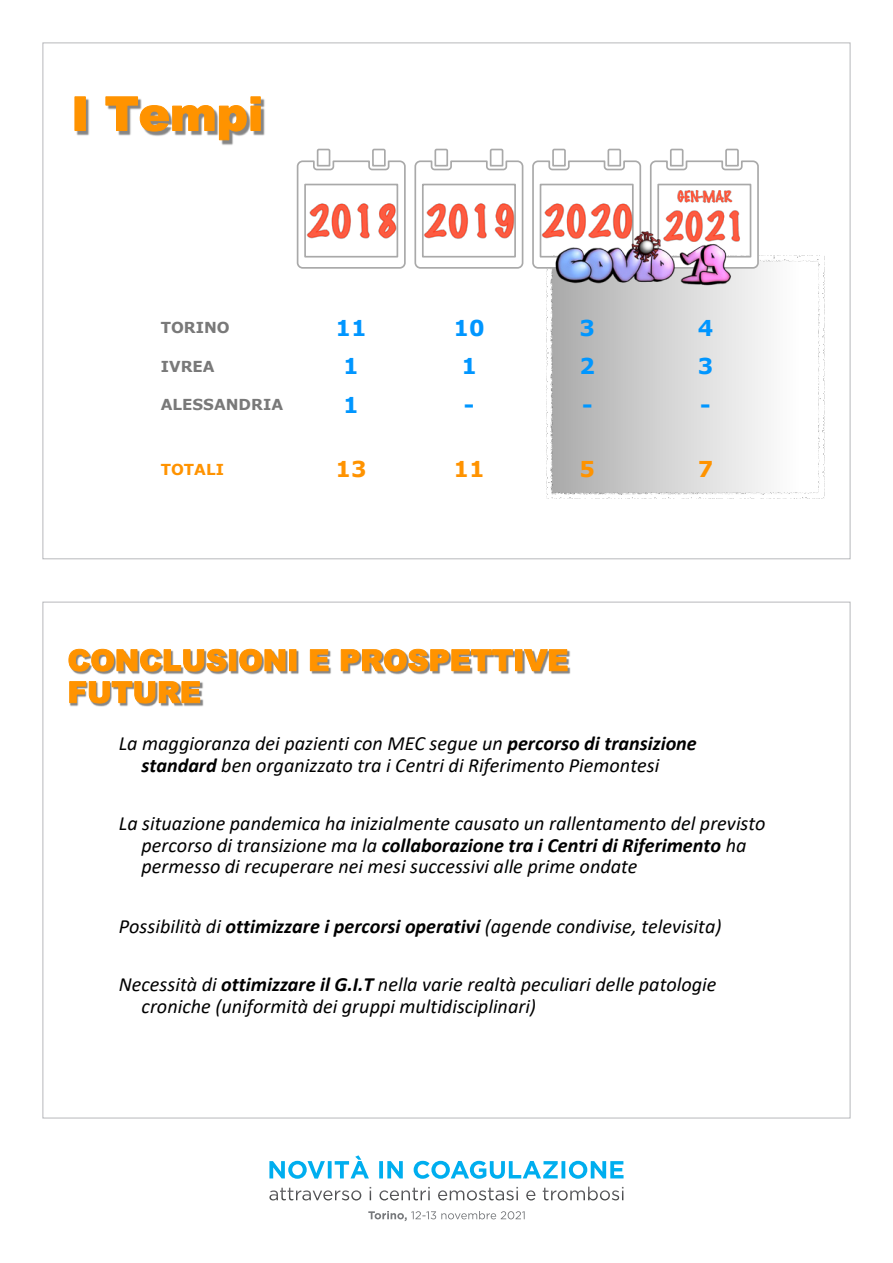
<style>
.page{position:relative;width:893px;height:1263px;background:#fff}
.page>*{position:absolute;margin:0;border:0;box-sizing:border-box;transform-origin:0 0}
.t1{font:700 21.9px "Verdana";color:#0096ff}
.t2{font:700 21.9px "Verdana";color:#ff9300}
.t3{font:italic 20.25px/21.5px "Calibri";color:#000}
.t4{font:700 15.15px "Verdana";color:#797979}
.t5{font:700 15.15px "Verdana";color:#ff9300}
.s1{font-weight:700}
</style>
<div class="page">
<svg style="left:269px;top:1187px;width:157px;height:13px"></svg>
<svg style="left:269px;top:1155px;width:354px;height:24px"></svg>
<svg style="left:368px;top:1211px;width:157px;height:10px"></svg>
<img style="left:547px;top:256px;width:278px;height:242px">
<img style="left:221px;top:98px;width:44px;height:47px">
<svg style="left:74px;top:96px;width:187px;height:45px"></svg>
<svg style="left:296px;top:148px;width:110px;height:38px"></svg>
<img style="left:296px;top:186px;width:104px;height:83px">
<svg style="left:414px;top:148px;width:110px;height:38px"></svg>
<img style="left:400px;top:186px;width:117px;height:83px">
<svg style="left:532px;top:148px;width:110px;height:38px"></svg>
<img style="left:517px;top:186px;width:125px;height:85px">
<svg style="left:650px;top:148px;width:109px;height:47px"></svg>
<img style="left:669px;top:185px;width:21px;height:10px">
<img style="left:690px;top:185px;width:5px;height:10px">
<img style="left:695px;top:185px;width:44px;height:10px">
<img style="left:641px;top:195px;width:126px;height:76px">
<img style="left:549px;top:215px;width:199px;height:74px">
<img style="left:74px;top:650px;width:497px;height:25px">
<svg style="left:68px;top:648px;width:500px;height:24px"></svg>
<img style="left:70px;top:682px;width:133px;height:24px">
<svg style="left:69px;top:681px;width:132px;height:23px"></svg>
<p class="t4" style="left:161px;top:317px;width:70px">TORINO</p>
<p class="t1" style="left:335px;top:312px;width:33px">11</p>
<p class="t1" style="left:454px;top:312px;width:33px">10</p>
<p class="t1" style="left:580px;top:312px;width:17px">3</p>
<p class="t1" style="left:698px;top:312px;width:17px">4</p>
<p class="t4" style="left:161px;top:355px;width:55px">IVREA</p>
<p class="t1" style="left:343px;top:351px;width:17px">1</p>
<p class="t1" style="left:461px;top:351px;width:17px">1</p>
<p class="t1" style="left:580px;top:351px;width:17px">2</p>
<p class="t1" style="left:698px;top:351px;width:17px">3</p>
<p class="t4" style="left:161px;top:394px;width:124px">ALESSANDRIA</p>
<p class="t1" style="left:343px;top:389px;width:17px">1</p>
<p class="t1" style="left:464px;top:389px;width:12px">-</p>
<p class="t1" style="left:582px;top:389px;width:12px">-</p>
<p class="t1" style="left:700px;top:389px;width:12px">-</p>
<p class="t5" style="left:161px;top:458px;width:65px">TOTALI</p>
<p class="t2" style="left:335px;top:454px;width:33px">13</p>
<p class="t2" style="left:454px;top:454px;width:33px">11</p>
<p class="t2" style="left:580px;top:454px;width:17px">5</p>
<p class="t2" style="left:698px;top:454px;width:17px">7</p>
<p class="t3" style="left:141px;top:732px;width:557px;text-indent:-23px">La maggioranza dei pazienti con MEC segue un <span class="s1">percorso di transizione standard</span> ben organizzato tra i Centri di Riferimento Piemontesi</p>
<p class="t3" style="left:142px;top:812px;width:626px;text-indent:-23px">La situazione pandemica ha inizialmente causato un rallentamento del previsto percorso di transizione ma la <span class="s1">collaborazione tra i Centri di Riferimento</span> ha permesso di recuperare nei mesi successivi alle prime ondate</p>
<p class="t3" style="left:119px;top:915px;width:604px">Possibilità di <span class="s1">ottimizzare i percorsi operativi</span> (agende condivise, televisita)</p>
<p class="t3" style="left:142px;top:973px;width:576px;line-height:22px;text-indent:-23px">Necessità di <span class="s1">ottimizzare il G.I.T</span> nella varie realtà peculiari delle patologie croniche (uniformità dei gruppi multidisciplinari)</p>
</div>
